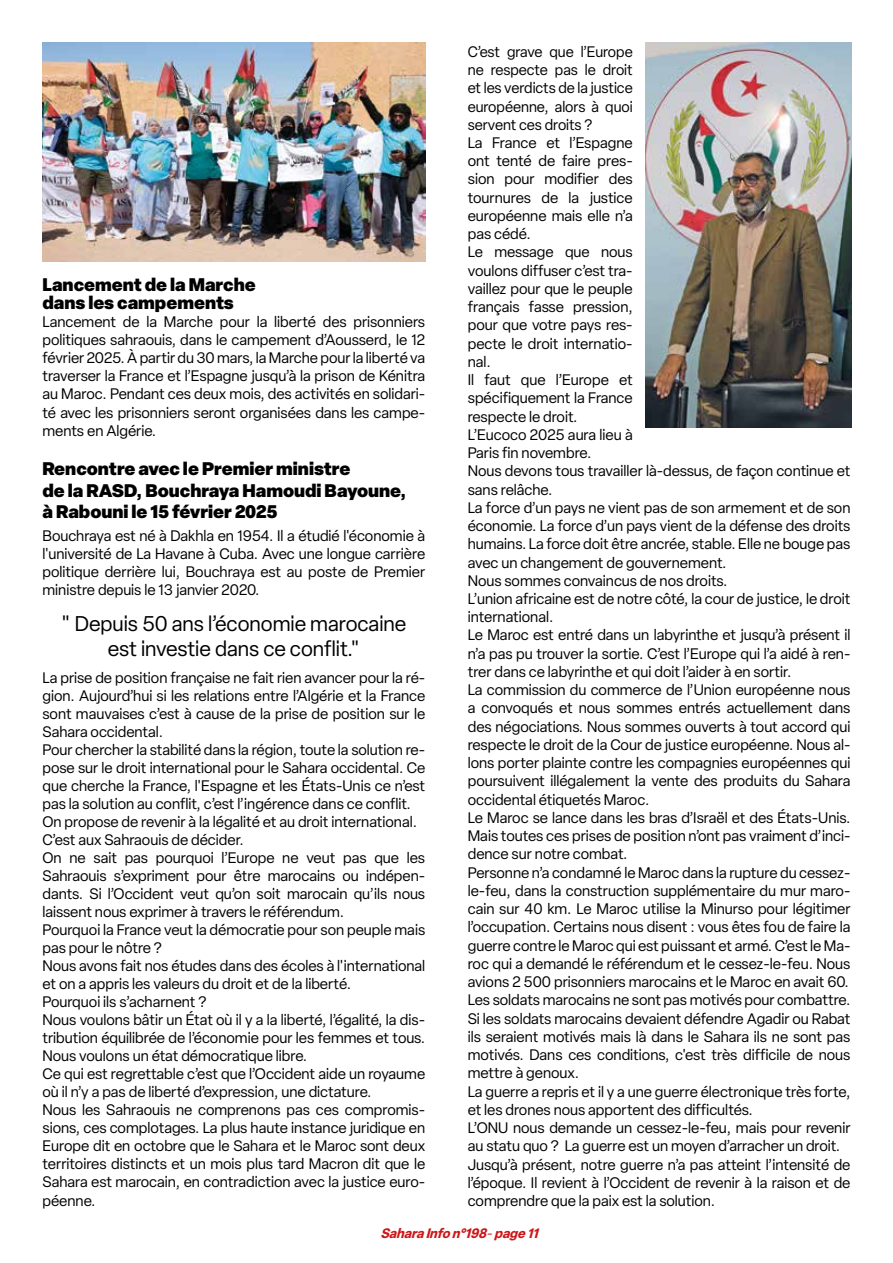
<style>
.page{position:relative;width:893px;height:1263px;background:#fff}
.page>*{position:absolute;margin:0;border:0;box-sizing:border-box;transform-origin:0 0}
.t1{font:21px/25.2px "Elza";color:#000;text-align:center}
.t2{font:900 18px/21.6px "Elza";color:#000}
.t3{font:15px/18.3px "Elza";color:#000;text-align:justify}
.t4{font:italic 700 13.5px "Elza";color:#cd1719;scale:.96 1}
.s1{font-weight:400}
</style>
<div class="page">
<img style="left:645px;top:43px;width:206px;height:385px">
<img style="left:42px;top:43px;width:383px;height:218px">
<p class="t2" style="left:43px;top:275px;width:215px;line-height:18px">Lancement de la Marche dans les campements</p>
<p class="t3" style="left:43px;top:313px;width:384px">Lancement de la Marche pour la liberté des prisonniers politiques sahraouis, dans le campement d’Aousserd, le 12 février 2025. À partir du 30 mars, la Marche pour la liberté va traverser la France et l’Espagne jusqu’à la prison de Kénitra au Maroc. Pendant ces deux mois, des activités en solidari&shy;té avec les prisonniers seront organisées dans les campe&shy;ments en Algérie.</p>
<p class="t2" style="left:43px;top:457px;width:365px">Rencontre avec le Premier ministre<br>de la RASD, Bouchraya Hamoudi Bayoune, à Rabouni le 15 février 2025</p>
<p class="t3" style="left:43px;top:527px;width:384px">Bouchraya est né à Dakhla en 1954. Il a étudié l'économie à l'université de La Havane à Cuba. Avec une longue carrière politique derrière lui, Bouchraya est au poste de Premier ministre depuis le 13 janvier 2020.</p>
<h1 class="t1" style="left:61px;top:611px;width:347px">" Depuis 50 ans l’économie marocaine est investie dans ce conflit."</h1>
<p class="t3" style="left:43px;top:669px;width:384px;text-align:left">La prise de position française ne fait rien avancer pour la ré&shy;gion. Aujourd’hui si les relations entre l’Algérie et la France sont mauvaises c’est à cause de la prise de position sur le Sahara occidental.<br>Pour chercher la stabilité dans la région, toute la solution re&shy;pose sur le droit international pour le Sahara occidental. Ce que cherche la France, l'Espagne et les États-Unis ce n’est pas la solution au conflit, c’est l’ingérence dans ce conflit.<br>On propose de revenir à la légalité et au droit international.<br>C’est aux Sahraouis de décider.<br>On ne sait pas pourquoi l’Europe ne veut pas que les Sahraouis s’expriment pour être marocains ou indépen&shy;dants. Si l’Occident veut qu’on soit marocain qu’ils nous laissent nous exprimer à travers le référendum.<br>Pourquoi la France veut la démocratie pour son peuple mais pas pour le nôtre ?<br>Nous avons fait nos études dans des écoles à l'international et on a appris les valeurs du droit et de la liberté.<br>Pourquoi ils s’acharnent ?<br>Nous voulons bâtir un État où il y a la liberté, l’égalité, la dis&shy;tribution équilibrée de l’économie pour les femmes et tous.<br>Nous voulons un état démocratique libre.<br>Ce qui est regrettable c’est que l’Occident aide un royaume où il n’y a pas de liberté d’expression, une dictature.<br>Nous les Sahraouis ne comprenons pas ces compromis&shy;sions, ces complotages. La plus haute instance juridique en Europe dit en octobre que le Sahara et le Maroc sont deux territoires distincts et un mois plus tard Macron dit que le Sahara est marocain, en contradiction avec la justice euro&shy;péenne.</p>
<p class="t3" style="left:468px;top:42px;width:384px;text-align:left">C’est grave que l’Europe<br>ne respecte pas le droit<br>et les verdicts de la justice<br>européenne, alors à quoi<br>servent ces droits ?<br>La France et l’Espagne<br>ont tenté de faire pres-<br>sion pour modifier des<br>tournures de la justice<br>européenne mais elle n’a<br>pas cédé.<br>Le message que nous<br>voulons diffuser c’est tra-<br>vaillez pour que le peuple<br>français fasse pression,<br>pour que votre pays res-<br>pecte le droit internatio-<br>nal.<br>Il faut que l’Europe et<br>spécifiquement la France<br>respecte le droit.<br>L’Eucoco 2025 aura lieu à<br>Paris fin novembre.<br>Nous devons tous travailler là-dessus, de façon continue et sans relâche.<br>La force d’un pays ne vient pas de son armement et de son économie. La force d’un pays vient de la défense des droits humains. La force doit être ancrée, stable. Elle ne bouge pas avec un changement de gouvernement.<br>Nous sommes convaincus de nos droits.<br>L’union africaine est de notre côté, la cour de justice, le droit international.<br>Le Maroc est entré dans un labyrinthe et jusqu’à présent il n’a pas pu trouver la sortie. C’est l’Europe qui l’a aidé à ren&shy;trer dans ce labyrinthe et qui doit l’aider à en sortir.<br>La commission du commerce de l’Union européenne nous a convoqués et nous sommes entrés actuellement dans des négociations. Nous sommes ouverts à tout accord qui respecte le droit de la Cour de justice européenne. Nous al&shy;lons porter plainte contre les compagnies européennes qui poursuivent illégalement la vente des produits du Sahara occidental étiquetés Maroc.<br>Le Maroc se lance dans les bras d’Israël et des États-Unis.<br>Mais toutes ces prises de position n’ont pas vraiment d’inci&shy;dence sur notre combat.<br>Personne n’a condamné le Maroc dans la rupture du cessez&shy;le-feu, dans la construction supplémentaire du mur maro&shy;cain sur 40 km. Le Maroc utilise la Minurso pour légitimer l’occupation. Certains nous disent : vous êtes fou de faire la guerre contre le Maroc qui est puissant et armé. C’est le Ma&shy;roc qui a demandé le référendum et le cessez-le-feu. Nous avions 2 500 prisonniers marocains et le Maroc en avait 60.<br>Les soldats marocains ne sont pas motivés pour combattre.<br>Si les soldats marocains devaient défendre Agadir ou Rabat ils seraient motivés mais là dans le Sahara ils ne sont pas motivés. Dans ces conditions, c'est très difficile de nous mettre à genoux.<br>La guerre a repris et il y a une guerre électronique très forte, et les drones nous apportent des difficultés.<br>L’ONU nous demande un cessez-le-feu, mais pour revenir au statu quo ? La guerre est un moyen d’arracher un droit.<br>Jusqu’à présent, notre guerre n’a pas atteint l’intensité de l’époque. Il revient à l’Occident de revenir à la raison et de comprendre que la paix est la solution.</p>
<p class="t4" style="left:380px;top:1223px;width:171px">SaharaInfon°198<span class="s1">-</span>page11</p>
</div>
